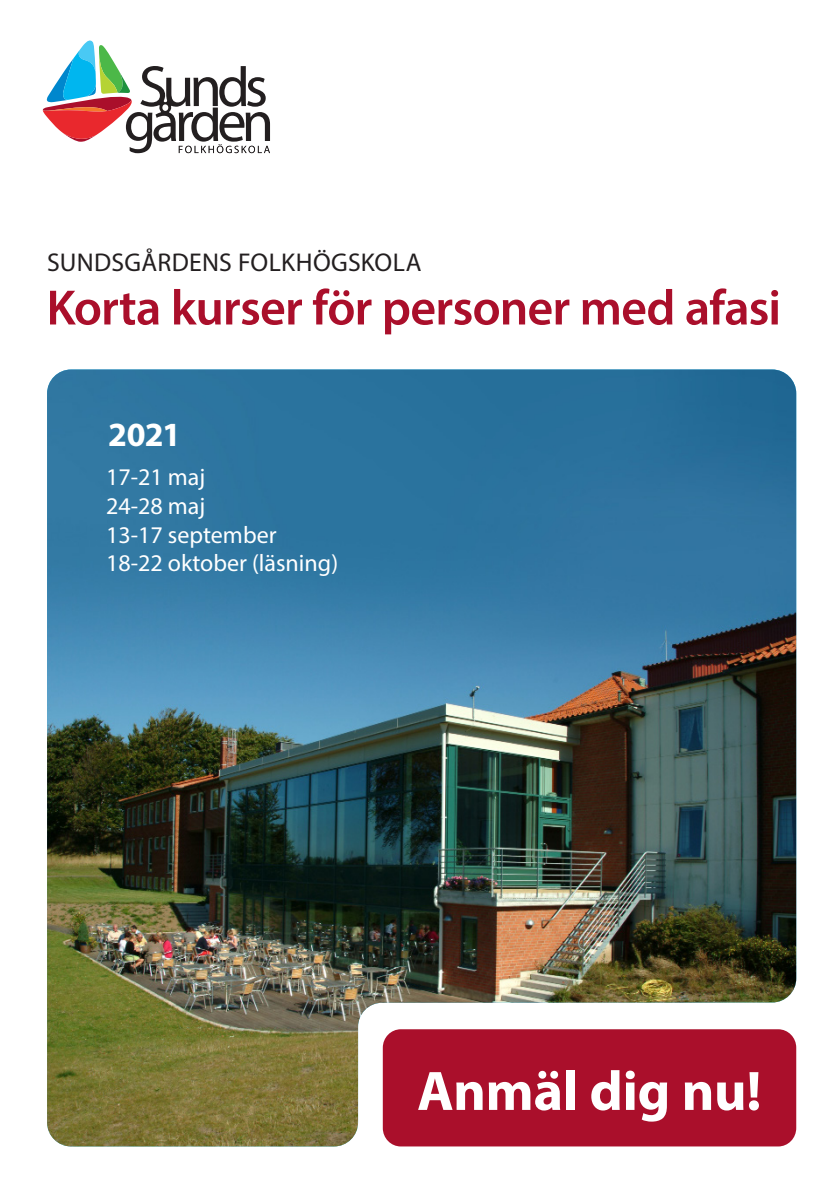
<style>
.page{position:relative;width:840px;height:1191px;background:#fff}
.page>*{position:absolute;margin:0;border:0;box-sizing:border-box;transform-origin:0 0}
.t1{font:700 56px "Myriad Pro";letter-spacing:-.005em;color:#fff}
.t2{font:600 50px "Myriad Pro";letter-spacing:-.015em;color:#aa0f2b}
.t3{font:700 34px "Myriad Pro";color:#fff}
.t4{font:25.8px "Myriad Pro";letter-spacing:.01em;color:#231f20}
.brödtext{font:24px/28.8px "Myriad Pro";color:#fff}
</style>
<div class="page">
<img style="left:47px;top:369px;width:748px;height:777px">
<svg style="left:43px;top:40px;width:227px;height:113px"></svg>
<div style="left:382px;top:1029px;width:413px;height:117px;background:#aa0f2b;border-radius:18px"></div>
<p class="t4" style="left:47px;top:246px;width:375px">SUNDSGÅRDENS FOLKHÖGSKOLA</p>
<p class="t2" style="left:46px;top:276px;width:735px">Korta kurser för personer med afasi</p>
<p class="t3" style="left:108px;top:412px;width:74px">2021</p>
<p class="brödtext" style="left:106px;top:462px;width:233px">17-21 maj<br>24-28 maj<br>13-17 september<br>18-22 oktober (läsning)</p>
<p class="t1" style="left:417px;top:1054px;width:345px">Anmäl dig nu!</p>
</div>
